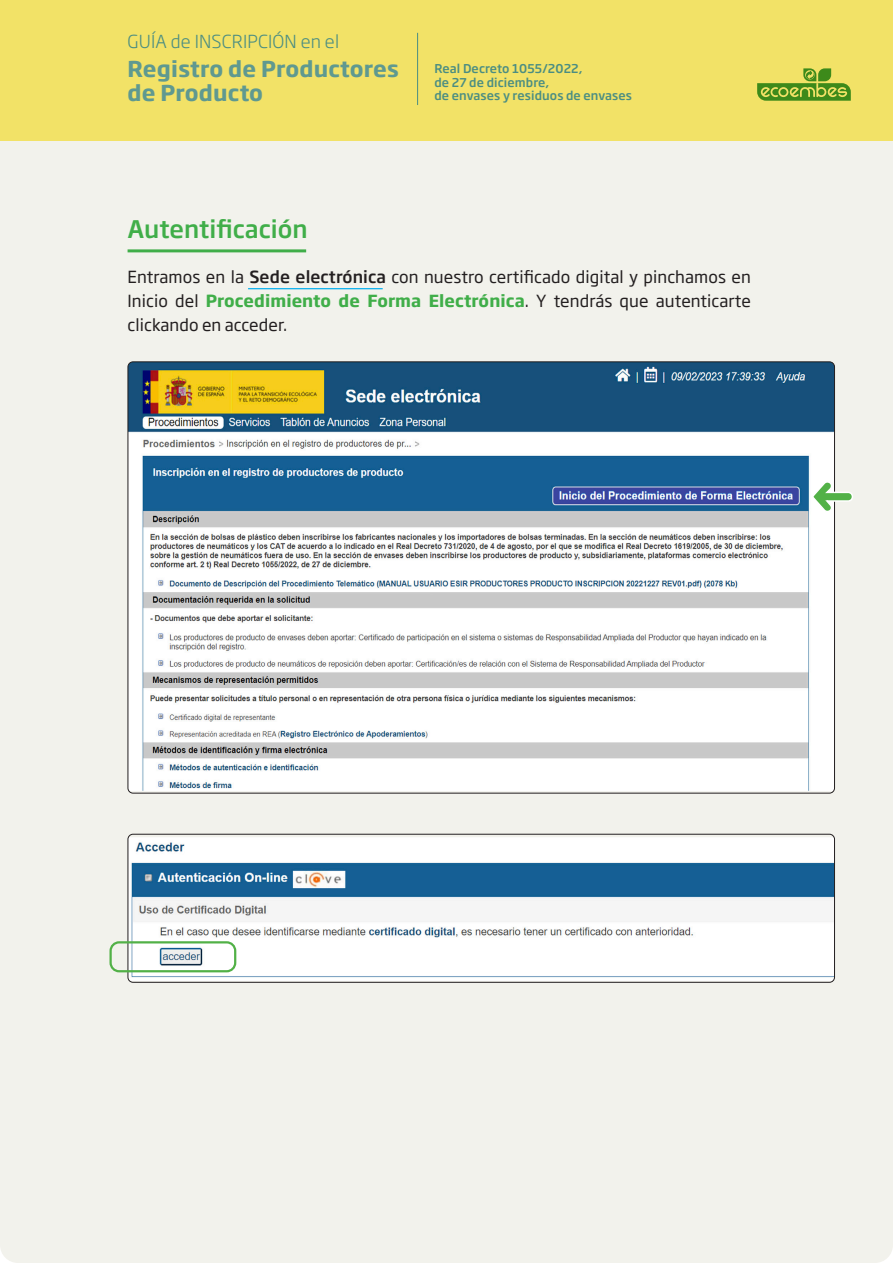
<style>
.page{position:relative;width:893px;height:1263px;background:#f2f2ec}
.page>*{position:absolute;margin:0;border:0;box-sizing:border-box;transform-origin:0 0}
.t1{font:500 24px "Soho Gothic Pro";letter-spacing:.005em;color:#40ae49}
.t2{font:700 21.6px/23.7px "Soho Gothic Pro";letter-spacing:.01em;color:#5f9990}
.t3{font:300 17.7px "Soho Gothic Pro";letter-spacing:.01em;color:#4b8d82}
.t4{font:16.5px/24px "Soho Gothic Pro";letter-spacing:.005em;color:#231f20;text-align:justify}
.t5{font:500 12px/13.5px "Soho Gothic Pro";letter-spacing:.01em;color:#4b8d82}
.s1{font-weight:500}
.s2{font-weight:700;color:#40ae49}
</style>
<div class="page">
<div style="left:0;top:0;width:893px;height:140px;background:#f2e267"></div>
<svg style="left:757px;top:68px;width:94px;height:33px"></svg>
<hr style="left:417px;top:33px;width:1px;height:72px;background:#4b8d82">
<img style="left:128px;top:363px;width:705px;height:428px">
<img style="left:128px;top:837px;width:705px;height:144px">
<div style="left:128px;top:834px;width:707px;height:149px;border:1px solid #231f20;border-radius:5px"></div>
<svg style="left:810px;top:480px;width:43px;height:33px"></svg>
<div style="left:109px;top:941px;width:127px;height:31px;border:2px solid #52b147;border-radius:9px"></div>
<hr style="left:128px;top:249px;width:178px;height:3px;background:#40ae49">
<hr style="left:248px;top:288px;width:135px;height:1px;background:#00aeef">
<p class="t3" style="left:128px;top:28px;width:213px">GUÍA de INSCRIPCIÓN en el</p>
<h2 class="t2" style="left:128px;top:56px;width:273px">Registro de Productores de Producto</h2>
<p class="t5" style="left:434px;top:62px;width:199px">Real Decreto 1055/2022,<br>de 27 de diciembre,<br>de envases y residuos de envases</p>
<p class="t1" style="left:128px;top:210px;width:182px">Autentificación</p>
<p class="t4" style="left:128px;top:264px;width:625px">Entramos en la <span class="s1">Sede electrónica</span> con nuestro certificado digital y pinchamos en Inicio del <span class="s2">Procedimiento de Forma Electrónica</span>. Y tendrás que autenticarte clickando en acceder.</p>
</div>
